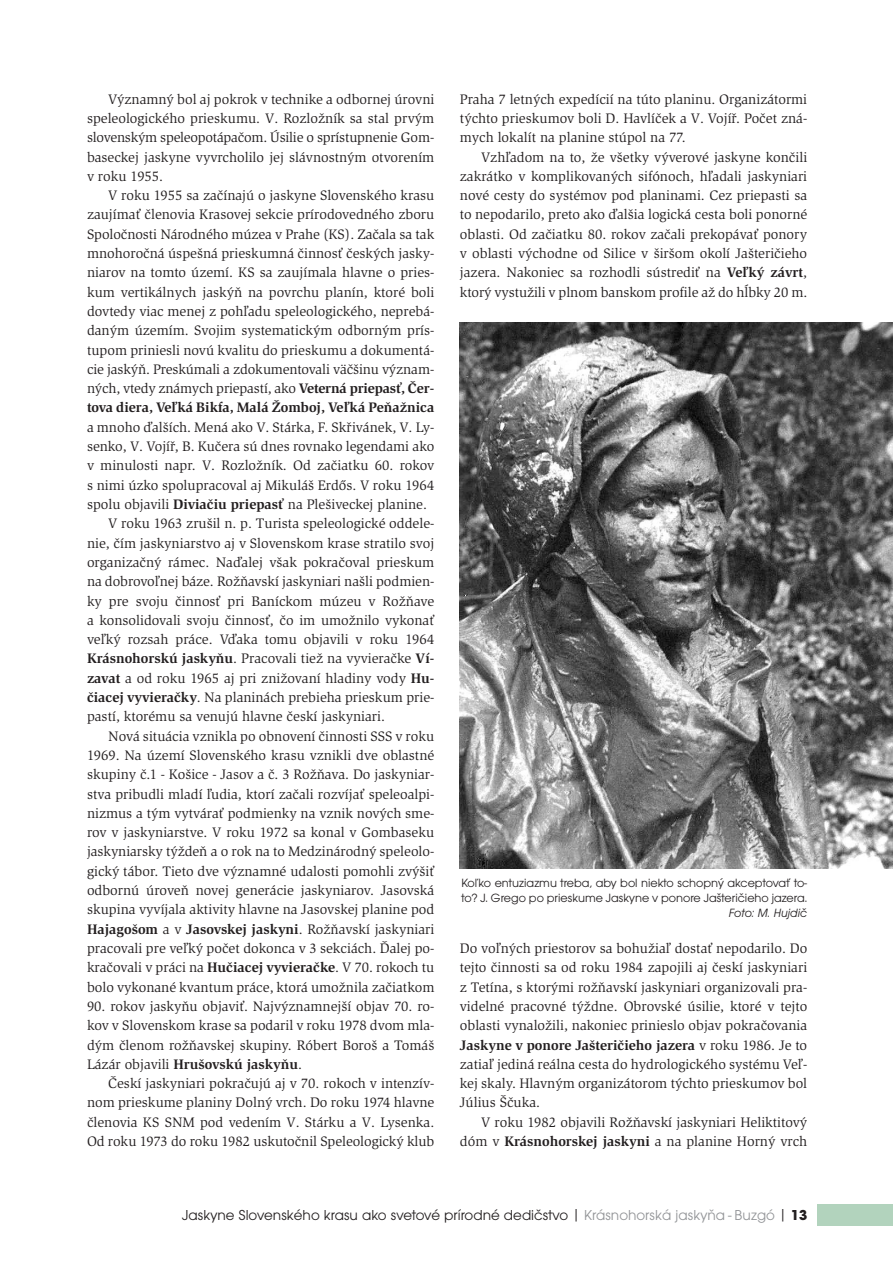
<style>
.page{position:relative;width:893px;height:1263px;background:#fff}
.page>*{position:absolute;margin:0;border:0;box-sizing:border-box;transform-origin:0 0}
.t1{font:15px "Avant Gar Got Itc TCE";color:#231f20}
.t2{font:14.25px/19.4px "Slimbach Itc TCE";color:#231f20;text-align:justify}
.t3{font:700 14.25px "Slimbach Itc TCE";color:#231f20}
.t4{font:12.45px/15px "Avant Gar Got Itc TCE";color:#231f20}
.t5{font:12.45px "Avant Gar Got Itc TCE Book Obli";color:#231f20}
.s1{font-weight:700}
.s2{font-weight:400}
.s3{color:#939598}
</style>
<div class="page">
<div style="left:817px;top:1205px;width:75px;height:21px;background:#b2d3bd"></div>
<img style="left:460px;top:323px;width:432px;height:546px">
<p class="t2" style="left:87px;top:90px;width:349px;text-indent:21px">Významný bol aj pokrok v technike a odbornej úrovni speleologického prieskumu. V. Rozložník sa stal prvým slovenským speleopotápačom. Úsilie o sprístupnenie Gom&shy;baseckej jaskyne vyvrcholilo jej slávnostným otvorením v roku 1955.</p>
<p class="t2" style="left:87px;top:187px;width:349px;text-indent:21px">V roku 1955 sa začínajú o jaskyne Slovenského krasu zaujímať členovia Krasovej sekcie prírodovedného zboru Spoločnosti Národného múzea v Prahe (KS). Začala sa tak mnohoročná úspešná prieskumná činnosť českých jasky&shy;niarov na tomto území. KS sa zaujímala hlavne o pries&shy;kum vertikálnych jaskýň na povrchu planín, ktoré boli dovtedy viac menej z pohľadu speleologického, neprebá&shy;daným územím. Svojim systematickým odborným prís&shy;tupom priniesli novú kvalitu do prieskumu a dokumentá&shy;cie jaskýň. Preskúmali a zdokumentovali väčšinu význam&shy;ných, vtedy známych priepastí, ako <span class="s1">Veterná priepasť, Čer&shy;tova diera, Veľká Bikfa, Malá Žomboj, Veľká Peňažnica</span></p>
<p class="t2" style="left:87px;top:419px;width:349px">a mnoho ďalších. Mená ako V. Stárka, F. Skřivánek, V. Ly-</p>
<p class="t2" style="left:87px;top:438px;width:349px">senko, V. Vojíř, B. Kučera sú dnes rovnako legendami ako</p>
<p class="t2" style="left:87px;top:457px;width:349px">v minulosti napr. V. Rozložník. Od začiatku 60. rokov</p>
<p class="t2" style="left:87px;top:477px;width:349px">s nimi úzko spolupracoval aj Mikuláš Erdős. V roku 1964</p>
<p class="t2" style="left:87px;top:496px;width:341px">spolu objavili <span class="s1">Diviačiu priepasť</span> na Plešiveckej planine.</p>
<p class="t2" style="left:108px;top:515px;width:327px">V roku 1963 zrušil n. p. Turista speleologické oddele-</p>
<p class="t2" style="left:87px;top:534px;width:349px">nie, čím jaskyniarstvo aj v Slovenskom krase stratilo svoj</p>
<p class="t2" style="left:87px;top:554px;width:349px">organizačný rámec. Naďalej však pokračoval prieskum</p>
<p class="t2" style="left:87px;top:573px;width:349px">na dobrovoľnej báze. Rožňavskí jaskyniari našli podmien-</p>
<p class="t2" style="left:87px;top:592px;width:349px">ky pre svoju činnosť pri Baníckom múzeu v Rožňave</p>
<p class="t2" style="left:87px;top:612px;width:349px">a konsolidovali svoju činnosť, čo im umožnilo vykonať</p>
<p class="t2" style="left:87px;top:631px;width:349px">veľký rozsah práce. Vďaka tomu objavili v roku 1964</p>
<p class="t2" style="left:87px;top:650px;width:349px"><span class="s1">Krásnohorskú jaskyňu</span>. Pracovali tiež na vyvieračke <span class="s1">Ví-</span></p>
<p class="t2" style="left:87px;top:670px;width:349px"><span class="s1">zavat</span> a od roku 1965 aj pri znižovaní hladiny vody <span class="s1">Hu-</span></p>
<p class="t2" style="left:87px;top:689px;width:349px"><span class="s1">čiacej vyvieračky</span>. Na planinách prebieha prieskum prie-</p>
<p class="t2" style="left:87px;top:708px;width:299px">pastí, ktorému sa venujú hlavne českí jaskyniari.</p>
<p class="t2" style="left:108px;top:727px;width:327px">Nová situácia vznikla po obnovení činnosti SSS v roku</p>
<p class="t2" style="left:87px;top:747px;width:349px">1969. Na území Slovenského krasu vznikli dve oblastné</p>
<p class="t2" style="left:87px;top:766px;width:349px">skupiny č.1 - Košice - Jasov a č. 3 Rožňava. Do jaskyniar-</p>
<p class="t2" style="left:87px;top:785px;width:349px">stva pribudli mladí ľudia, ktorí začali rozvíjať speleoalpi-</p>
<p class="t2" style="left:87px;top:805px;width:349px">nizmus a tým vytvárať podmienky na vznik nových sme-</p>
<p class="t2" style="left:87px;top:824px;width:349px">rov v jaskyniarstve. V roku 1972 sa konal v Gombaseku</p>
<p class="t2" style="left:87px;top:843px;width:349px">jaskyniarsky týždeň a o rok na to Medzinárodný speleolo-</p>
<p class="t2" style="left:87px;top:863px;width:349px">gický tábor. Tieto dve významné udalosti pomohli zvýšiť</p>
<p class="t2" style="left:87px;top:882px;width:349px">odbornú úroveň novej generácie jaskyniarov. Jasovská</p>
<p class="t2" style="left:87px;top:901px;width:349px">skupina vyvíjala aktivity hlavne na Jasovskej planine pod</p>
<p class="t3" style="left:87px;top:923px;width:349px">Hajagošom <span class="s2">a v</span> Jasovskej jaskyni<span class="s2">. Rožňavskí jaskyniari</span></p>
<p class="t2" style="left:87px;top:940px;width:349px">pracovali pre veľký počet dokonca v 3 sekciách. Ďalej po-</p>
<p class="t2" style="left:87px;top:959px;width:349px">kračovali v práci na <span class="s1">Hučiacej vyvieračke</span>. V 70. rokoch tu</p>
<p class="t2" style="left:87px;top:978px;width:349px">bolo vykonané kvantum práce, ktorá umožnila začiatkom</p>
<p class="t2" style="left:87px;top:998px;width:349px">90. rokov jaskyňu objaviť. Najvýznamnejší objav 70. ro&shy;kov v Slovenskom krase sa podaril v roku 1978 dvom mla&shy;dým členom rožňavskej skupiny. Róbert Boroš a Tomáš Lázár objavili <span class="s1">Hrušovskú jaskyňu</span>.</p>
<p class="t2" style="left:87px;top:1075px;width:349px;text-indent:21px">Českí jaskyniari pokračujú aj v 70. rokoch v intenzív&shy;nom prieskume planiny Dolný vrch. Do roku 1974 hlavne členovia KS SNM pod vedením V. Stárku a V. Lysenka.<br>Od roku 1973 do roku 1982 uskutočnil Speleologický klub</p>
<p class="t2" style="left:460px;top:90px;width:349px">Praha 7 letných expedícií na túto planinu. Organizátormi týchto prieskumov boli D. Havlíček a V. Vojíř. Počet zná&shy;mych lokalít na planine stúpol na 77.</p>
<p class="t2" style="left:460px;top:148px;width:349px;text-indent:21px">Vzhľadom na to, že všetky výverové jaskyne končili zakrátko v komplikovaných sifónoch, hľadali jaskyniari nové cesty do systémov pod planinami. Cez priepasti sa to nepodarilo, preto ako ďalšia logická cesta boli ponorné oblasti. Od začiatku 80. rokov začali prekopávať ponory v oblasti východne od Silice v širšom okolí Jašteričieho jazera. Nakoniec sa rozhodli sústrediť na <span class="s1">Veľký závrt</span>, ktorý vystužili v plnom banskom profile až do hĺbky 20 m.</p>
<p class="t4" style="left:461px;top:877px;width:347px">Koľko entuziazmu treba, aby bol niekto schopný akceptovať to&shy;to? J. Grego po prieskume Jaskyne v ponore Jašteričieho jazera.</p>
<p class="t5" style="left:728px;top:908px;width:80px">Foto: M. Hujdič</p>
<p class="t2" style="left:460px;top:940px;width:349px">Do voľných priestorov sa bohužiaľ dostať nepodarilo. Do tejto činnosti sa od roku 1984 zapojili aj českí jaskyniari z Tetína, s ktorými rožňavskí jaskyniari organizovali pra&shy;videlné pracovné týždne. Obrovské úsilie, ktoré v tejto oblasti vynaložili, nakoniec prinieslo objav pokračovania <span class="s1">Jaskyne v ponore Jašteričieho jazera</span> v roku 1986. Je to zatiaľ jediná reálna cesta do hydrologického systému Veľ&shy;kej skaly. Hlavným organizátorom týchto prieskumov bol Július Ščuka.</p>
<p class="t2" style="left:460px;top:1114px;width:349px;text-align:right">V roku 1982 objavili Rožňavskí jaskyniari Heliktitový dóm v <span class="s1">Krásnohorskej jaskyni</span> a na planine Horný vrch</p>
<p class="t1" style="left:182px;top:1209px;width:626px">Jaskyne Slovenského krasu ako svetové prírodné dedičstvo | <span class="s3">Krásnohorská jaskyňa - Buzgó</span> | <span class="s1">13</span></p>
</div>
